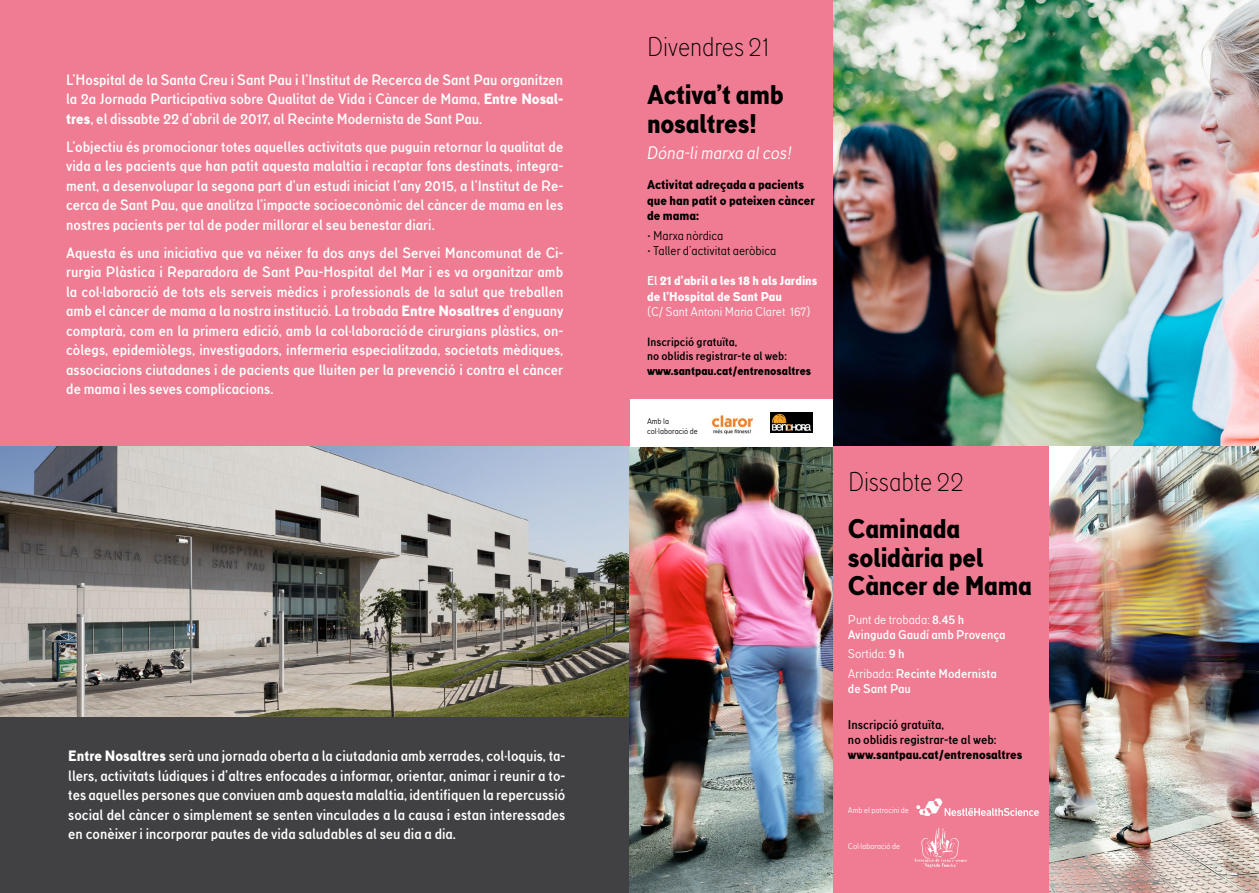
<style>
.page{position:relative;width:1259px;height:893px;background:#fff}
.page>*{position:absolute;margin:0;border:0;box-sizing:border-box;transform-origin:0 0}
.t1{font:800 27px/28.5px "TT Corals";letter-spacing:-.01em;color:#000}
.t2{font:300 27px "TT Corals";letter-spacing:-.01em;color:#000}
.t3{font:italic 18px "TT Corals";color:#fff}
.t4{font:700 15px/19.5px "TT Corals";color:#fff;text-align:justify}
.t5{font:800 12.75px/15.3px "TT Corals";color:#000}
.t6{font:700 12.75px/15.3px "TT Corals";color:#fff}
.t7{font:800 12.75px/15.3px "TT Corals";color:#fff}
.t8{font:700 12.75px/15.3px "TT Corals";color:#000}
.t9{font:12.75px "TT Corals";color:#000}
.t10{font:12.75px "TT Corals";color:#fff}
.t11{font:700 12px/14.4px "TT Corals";color:#000}
.t12{font:800 12px "TT Corals";color:#000}
.t13{font:8.25px "TT Corals";color:#fff}
.t14{font:8.25px/9.9px "TT Corals";color:#000}
.s1{font-weight:800}
.s2{font-weight:700}
.s3{font-weight:400}
</style>
<div class="page">
<img style="left:832px;top:0;width:427px;height:446px">
<div style="left:0;top:547px;width:629px;height:346px;background:#414042"></div>
<div style="left:0;top:0;width:832px;height:457px;background:#ef7c92"></div>
<img style="left:0;top:446px;width:629px;height:270px">
<img style="left:629px;top:446px;width:630px;height:447px">
<div style="left:832px;top:446px;width:216px;height:447px;background:#ef7c92"></div>
<svg style="left:916px;top:798px;width:123px;height:18px"></svg>
<svg style="left:914px;top:828px;width:52px;height:40px"></svg>
<div style="left:630px;top:399px;width:202px;height:47px;background:#fff"></div>
<img style="left:711px;top:415px;width:43px;height:20px">
<img style="left:770px;top:413px;width:43px;height:20px">
<p class="t4" style="left:66px;top:70px;width:499px">L’Hospital de la Santa Creu i Sant Pau i l’Institut de Recerca de Sant Pau organitzen la 2a Jornada Participativa sobre Qualitat de Vida i Càncer de Mama, <span class="s1">Entre Nosal&shy;tres</span>, el dissabte 22 d’abril de 2017, al Recinte Modernista de Sant Pau.</p>
<p class="t4" style="left:66px;top:137px;width:499px">L’objectiu és promocionar totes aquelles activitats que puguin retornar la qualitat de vida a les pacients que han patit aquesta malaltia i recaptar fons destinats, íntegra&shy;ment, a desenvolupar la segona part d’un estudi iniciat l’any 2015, a l’Institut de Re&shy;cerca de Sant Pau, que analitza l’impacte socioeconòmic del càncer de mama en les nostres pacients per tal de poder millorar el seu benestar diari.</p>
<p class="t4" style="left:66px;top:243px;width:499px">Aquesta és una iniciativa que va néixer fa dos anys del Servei Mancomunat de Ci&shy;rurgia Plàstica i Reparadora de Sant Pau-Hospital del Mar i es va organitzar amb la col·laboració de tots els serveis mèdics i professionals de la salut que treballen amb el càncer de mama a la nostra institució. La trobada <span class="s1">Entre Nosaltres</span> d’enguany comptarà, com en la primera edició, amb la col·laboració de cirurgians plàstics, on&shy;còlegs, epidemiòlegs, investigadors, infermeria especialitzada, societats mèdiques, associacions ciutadanes i de pacients que lluiten per la prevenció i contra el càncer de mama i les seves complicacions.</p>
<p class="t4" style="left:68px;top:746px;width:498px"><span class="s1">Entre Nosaltres</span> serà una jornada oberta a la ciutadania amb xerrades, col·loquis, ta&shy;llers, activitats lúdiques i d’altres enfocades a informar, orientar, animar i reunir a to&shy;tes aquelles persones que conviuen amb aquesta malaltia, identifiquen la repercussió social del càncer o simplement se senten vinculades a la causa i estan interessades en conèixer i incorporar pautes de vida saludables al seu dia a dia.</p>
<h1 class="t2" style="left:647px;top:31px;width:124px">Divendres 21</h1>
<h1 class="t1" style="left:647px;top:81px;width:138px">Activa’t amb nosaltres!</h1>
<p class="t3" style="left:647px;top:142px;width:147px">Dóna-li marxa al cos!</p>
<p class="t5" style="left:647px;top:178px;width:169px">Activitat adreçada a pacients que han patit o pateixen càncer de mama:</p>
<p class="t9" style="left:647px;top:228px;width:78px">• Marxa nòrdica</p>
<p class="t9" style="left:647px;top:243px;width:131px">• Taller d’activitat aeròbica</p>
<p class="t7" style="left:647px;top:274px;width:172px"><span class="s2">El</span> 21 d’abril a les 18 h als Jardins de l’Hospital de Sant Pau</p>
<p class="t10" style="left:647px;top:304px;width:165px">(C/ Sant Antoni Maria Claret 167)</p>
<p class="t11" style="left:647px;top:334px;width:141px">Inscripció gratuïta,<br>no oblidis registrar-te al web:</p>
<p class="t12" style="left:647px;top:363px;width:166px">www.santpau.cat/entrenosaltres</p>
<p class="t14" style="left:647px;top:416px;width:52px">Amb la col·laboració de</p>
<h1 class="t2" style="left:847px;top:465px;width:118px">Dissabte 22</h1>
<h1 class="t1" style="left:848px;top:515px;width:185px">Caminada solidària pel<br>Càncer de Mama</h1>
<p class="t6" style="left:848px;top:611px;width:159px"><span class="s3">Punt de trobada:</span> 8.45 h<br>Avinguda Gaudí amb Provença</p>
<p class="t6" style="left:848px;top:644px;width:150px;line-height:19.5px"><span class="s3">Sortida:</span> 9 h<br><span class="s3">Arribada:</span> Recinte Modernista</p>
<p class="t6" style="left:848px;top:681px;width:64px">de Sant Pau</p>
<p class="t8" style="left:848px;top:717px;width:150px">Inscripció gratuïta,<br>no oblidis registrar-te al web:</p>
<p class="t5" style="left:848px;top:748px;width:176px">www.santpau.cat/entrenosaltres</p>
<p class="t13" style="left:848px;top:805px;width:62px">Amb el patrocini de</p>
<p class="t13" style="left:848px;top:841px;width:54px">Col·laboració de</p>
</div>
